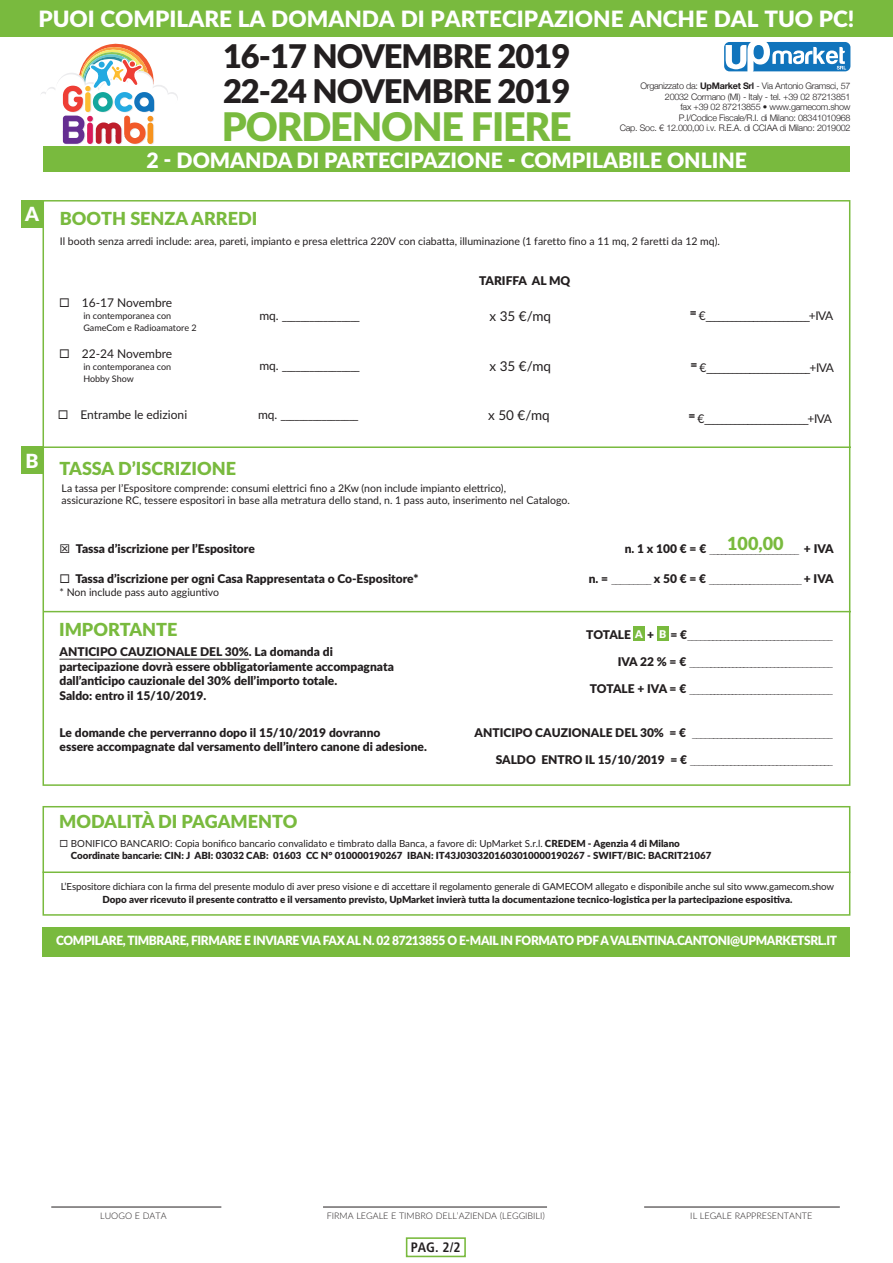
<style>
.page{position:relative;width:893px;height:1263px;background:#fff}
.page>*{position:absolute;margin:0;border:0;box-sizing:border-box;transform-origin:0 0}
.t1{font:900 39.45px "Lato";letter-spacing:-.03em;color:#79ba3e}
.t2{font:900 32.7px/34.5px "Lato";letter-spacing:-.03em;color:#231f20}
.t3{font:900 22.5px "Lato";color:#fff}
.t4{font:900 21.15px "Lato";color:#fff}
.t5{font:900 19.5px "Lato";color:#fff}
.t6{font:900 18px "Lato";color:#79ba3e}
.t7{font:700 condensed 13.65px "Frutiger";color:#231f20}
.t8{font:13.5px "Lato";color:#231f20}
.t9{font:900 12.75px "Lato";letter-spacing:-.03em;color:#fff;scale:.94 1}
.t10{font:900 12px/14.4px "Lato";color:#231f20}
.t11{font:300 12px "Lato";color:#231f20}
.t12{font:12px "Lato";color:#231f20}
.t13{font:900 10.8px "Lato";color:#fff}
.t14{font:10.5px/12.6px "Lato";color:#231f20}
.t15{font:900 9.75px/11.7px "Lato";color:#231f20}
.t16{font:9.75px "Lato";letter-spacing:-.01em;color:#231f20}
.t17{font:300 9px/10.5px "Helvetica Neue";letter-spacing:-.03em;color:#231f20;text-align:right}
.t18{font:300 9px "Lato";color:#231f20}
.t19{font:9px/12px "Lato";color:#231f20}
.s1{font-weight:700}
.s2{font-weight:900}
.s3{font-weight:400}
</style>
<div class="page">
<div style="left:43px;top:200px;width:807px;height:586px;background:#fff;border:2px solid #79ba3e"></div>
<div style="left:0;top:0;width:893px;height:36px;background:#79ba3e"></div>
<div style="left:43px;top:146px;width:807px;height:26px;background:#79ba3e"></div>
<hr style="left:43px;top:446px;width:808px;height:2px;background:#79ba3e">
<hr style="left:43px;top:611px;width:808px;height:1px;background:#79ba3e">
<div style="left:43px;top:806px;width:807px;height:110px;background:#fff;border:2px solid #79ba3e"></div>
<hr style="left:43px;top:871px;width:807px;height:2px;background:#79ba3e">
<div style="left:43px;top:927px;width:807px;height:30px;background:#79ba3e"></div>
<svg style="left:724px;top:42px;width:126px;height:29px"></svg>
<svg style="left:726px;top:42px;width:120px;height:30px"></svg>
<hr style="left:60px;top:659px;width:189px;height:1px;background:#231f20">
<div style="left:633px;top:626px;width:12px;height:15px;background:#79ba3e"></div>
<div style="left:657px;top:626px;width:12px;height:15px;background:#79ba3e"></div>
<div style="left:21px;top:200px;width:22px;height:27px;background:#79ba3e"></div>
<div style="left:21px;top:447px;width:22px;height:27px;background:#79ba3e"></div>
<hr style="left:51px;top:1206px;width:170px;height:1px;background:#231f20">
<hr style="left:323px;top:1206px;width:224px;height:1px;background:#231f20">
<hr style="left:644px;top:1206px;width:196px;height:1px;background:#231f20">
<div style="left:406px;top:1237px;width:60px;height:20px;border:2px solid #79ba3e"></div>
<svg style="left:41px;top:43px;width:137px;height:102px"></svg>
<h3 class="t3" style="left:38px;top:2px;width:818px">PUOI COMPILARE LA DOMANDA DI PARTECIPAZIONE ANCHE DAL TUO PC!</h3>
<h2 class="t2" style="left:223px;top:37px;width:349px">16-17 NOVEMBRE 2019<br>22-24 NOVEMBRE 2019</h2>
<h1 class="t1" style="left:222px;top:97px;width:351px">PORDENONE FIERE</h1>
<p class="t17" style="left:620px;top:80px;width:232px">Organizzato da: <span class="s1">UpMarket Srl</span> - Via Antonio Gramsci, 57<br>20032 Cormano (MI) - Italy - tel. +39 02 87213851<br>fax +39 02 87213855 • www.gamecom.show<br>P.I/Codice Fiscale/R.I. di Milano: 08341010968<br>Cap. Soc. € 12.000,00 i.v. R.E.A. di CCIAA di Milano: 2019002</p>
<h3 class="t5" style="left:25px;top:199px;width:15px">A</h3>
<h3 class="t5" style="left:25px;top:446px;width:15px">B</h3>
<h3 class="t4" style="left:146px;top:144px;width:602px">2 - DOMANDA DI PARTECIPAZIONE - COMPILABILE ONLINE</h3>
<h3 class="t6" style="left:60px;top:205px;width:199px">BOOTH SENZA ARREDI</h3>
<p class="t14" style="left:60px;top:234px;width:662px">Il booth senza arredi include: area, pareti, impianto e presa elettrica 220V con ciabatta, illuminazione (1 faretto fino a 11 mq, 2 faretti da 12 mq).</p>
<p class="t10" style="left:479px;top:272px;width:93px">TARIFFA AL MQ</p>
<p class="t12" style="left:59px;top:294px;width:115px">◻ 16-17 Novembre</p>
<p class="t19" style="left:83px;top:309px;width:115px">in contemporanea con<br>GameCom e Radioamatore 2</p>
<p class="t12" style="left:699px;top:307px;width:136px">€ ________________________ + IVA</p>
<p class="t10" style="left:690px;top:305px;width:8px">=</p>
<h3 class="t8" style="left:490px;top:306px;width:63px">x 35 €/mq</h3>
<p class="t12" style="left:259px;top:307px;width:102px">mq. _________________</p>
<p class="t12" style="left:59px;top:345px;width:115px">◻ 22-24 Novembre</p>
<p class="t19" style="left:83px;top:361px;width:89px">in contemporanea con<br>Hobby Show</p>
<p class="t12" style="left:259px;top:357px;width:102px">mq. _________________</p>
<h3 class="t8" style="left:490px;top:356px;width:63px">x 35 €/mq</h3>
<p class="t12" style="left:690px;top:359px;width:145px"><sup>=</sup> € ________________________ + IVA</p>
<p class="t12" style="left:58px;top:406px;width:131px">◻ Entrambe le edizioni</p>
<h3 class="t8" style="left:488px;top:406px;width:63px">x 50 €/mq</h3>
<p class="t12" style="left:688px;top:410px;width:145px"><sup>=</sup> € ________________________ + IVA</p>
<p class="t12" style="left:258px;top:406px;width:102px">mq. _________________</p>
<h3 class="t6" style="left:60px;top:455px;width:178px">TASSA D’ISCRIZIONE</h3>
<p class="t14" style="left:62px;top:481px;width:510px">La tassa per l’Espositore comprende: consumi elettrici fino a 2Kw (non include impianto elettrico), assicurazione RC, tessere espositori in base alla metratura dello stand, n. 1 pass auto, inserimento nel Catalogo.</p>
<h3 class="t6" style="left:727px;top:530px;width:58px">100,00</h3>
<p class="t10" style="left:76px;top:541px;width:180px">Tassa d’iscrizione per l’Espositore</p>
<p class="t11" style="left:625px;top:540px;width:210px"><span class="s2">n. 1 x 100 € = €</span> _____________________ <span class="s2">+ IVA</span></p>
<p class="t10" style="left:60px;top:571px;width:360px">◻ Tassa d’iscrizione per ogni Casa Rappresentata o Co-Espositore*</p>
<p class="t11" style="left:589px;top:570px;width:246px"><span class="s2">n. =</span> _________ <span class="s2">x 50 € = €</span> ______________________ <span class="s2">+ IVA</span></p>
<p class="t14" style="left:60px;top:585px;width:161px">* Non include pass auto aggiuntivo</p>
<h3 class="t6" style="left:59px;top:616px;width:120px">IMPORTANTE</h3>
<p class="t10" style="left:60px;top:644px;width:336px">ANTICIPO CAUZIONALE DEL 30%. La domanda di partecipazione dovrà essere obbligatoriamente accompagnata dall’anticipo cauzionale del 30% dell’importo totale.<br>Saldo: entro il 15/10/2019.</p>
<p class="t10" style="left:60px;top:725px;width:369px">Le domande che perverranno dopo il 15/10/2019 dovranno<br>essere accompagnate dal versamento dell’intero canone di adesione.</p>
<p class="t11" style="left:586px;top:626px;width:248px"><span class="s2">TOTALE A + B = €</span>____________________________________</p>
<p class="t11" style="left:618px;top:653px;width:217px"><span class="s2">IVA 22 % = €</span> ____________________________________</p>
<p class="t11" style="left:590px;top:680px;width:245px"><span class="s2">TOTALE + IVA = €</span> ____________________________________</p>
<p class="t11" style="left:475px;top:724px;width:360px"><span class="s2">ANTICIPO CAUZIONALE DEL 30% = €</span> ___________________________________</p>
<p class="t11" style="left:496px;top:751px;width:339px"><span class="s2">SALDO ENTRO IL 15/10/2019 = €</span> ____________________________________</p>
<p class="t13" style="left:635px;top:626px;width:9px">A</p>
<p class="t13" style="left:659px;top:626px;width:9px">B</p>
<h3 class="t6" style="left:59px;top:808px;width:240px">MODALITÀ DI PAGAMENTO</h3>
<p class="t15" style="left:71px;top:837px;width:642px;text-indent:-11px">◻ <span class="s3">BONIFICO BANCARIO: Copia bonifico bancario convalidato e timbrato dalla Banca, a favore di: UpMarket S.r.l.</span> CREDEM - Agenzia 4 di Milano<br>Coordinate bancarie: CIN: J ABI: 03032 CAB: 01603 CC N° 010000190267 IBAN: IT43J0303201603010000190267 - SWIFT/BIC: BACRIT21067</p>
<p class="t16" style="left:61px;top:879px;width:775px">L’Espositore dichiara con la firma del presente modulo di aver preso visione e di accettare il regolamento generale di GAMECOM allegato e disponibile anche sul sito www.gamecom.show</p>
<p class="t15" style="left:103px;top:893px;width:691px">Dopo aver ricevuto il presente contratto e il versamento previsto, UpMarket invierà tutta la documentazione tecnico-logistica per la partecipazione espositiva.</p>
<h3 class="t9" style="left:56px;top:931px;width:832px">COMPILARE, TIMBRARE, FIRMARE E INVIARE VIA FAX AL N. 02 87213855 O E-MAIL IN FORMATO PDF AVALENTINA.CANTONI@UPMARKETSRL.IT</h3>
<p class="t18" style="left:100px;top:1210px;width:68px">LUOGO E DATA</p>
<p class="t18" style="left:327px;top:1210px;width:220px">FIRMA LEGALE E TIMBRO DELL’AZIENDA (LEGGIBILI)</p>
<p class="t18" style="left:690px;top:1210px;width:123px">IL LEGALE RAPPRESENTANTE</p>
<h3 class="t7" style="left:411px;top:1239px;width:51px">PAG. 2/2</h3>
</div>
